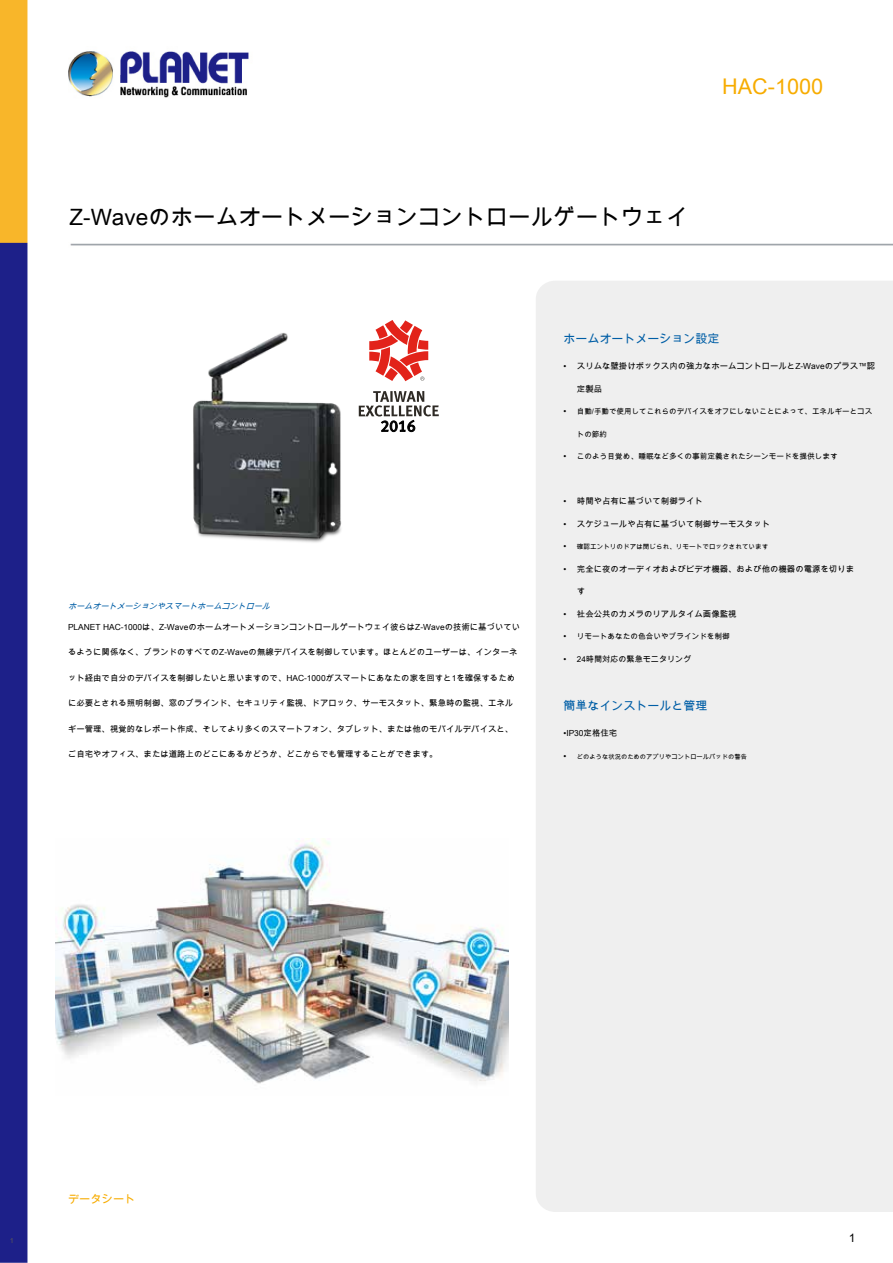
<style>
.page{position:relative;width:893px;height:1263px;background:#fff}
.page>*{position:absolute;margin:0;border:0;box-sizing:border-box;transform-origin:0 0}
.t1{font:22.5px "Arial Unicode MS";color:#000}
.t2{font:21.6px "Arial Unicode MS";color:#f7ac00}
.t3{font:12px "Arial Unicode MS";color:#005ea6}
.t4{font:12px "Arial Unicode MS";color:#000}
.t5{font:11.25px "Arial Unicode MS";color:#f7ac00}
.t6{font:8.4px "Arial Unicode MS";color:#000}
.t7{font:italic 8.1px "Arial Unicode MS";color:#005ea6}
.t8{font:8.1px "Arial Unicode MS";color:#000}
.t9{font:7.65px "Arial Unicode MS";color:#000}
.t10{font:7.5px "Arial Unicode MS";color:#000}
.t11{font:7.2px "Arial Unicode MS";color:#595757}
.t12{font:6.6px "Arial Unicode MS";color:#000}
.t13{font:6.3px "Arial Unicode MS";color:#000}
.s1{font-size:8.4px}
</style>
<div class="page">
<img style="left:0;top:0;width:893px;height:1263px">
<div style="left:536px;top:281px;width:357px;height:931px;background:#efefef"></div>
<img style="left:179px;top:323px;width:180px;height:225px">
<img style="left:55px;top:839px;width:454px;height:256px">
<svg style="left:369px;top:320px;width:59px;height:61px"></svg>
<svg style="left:359px;top:391px;width:80px;height:41px"></svg>
<h2 class="t2" style="left:722px;top:71px;width:102px">HAC-1000</h2>
<h1 class="t1" style="left:69px;top:201px;width:620px">Z-Waveのホームオートメーションコントロールゲートウェイ</h1>
<p class="t7" style="left:68px;top:600px;width:207px">ホームオートメーションやスマートホームコントロール</p>
<p class="t6" style="left:68px;top:621px;width:454px">PLANET HAC-1000は、Z-Waveのホームオートメーションコントロールゲートウェイ彼らはZ-Waveの技術に基づいてい</p>
<p class="t6" style="left:68px;top:646px;width:451px">るように関係なく、ブランドのすべてのZ-Waveの無線デバイスを制御しています。ほとんどのユーザーは、インターネ</p>
<p class="t6" style="left:68px;top:672px;width:449px">ット経由で自分のデバイスを制御したいと思いますので、HAC-1000がスマートにあなたの家を回すと1を確保するため</p>
<p class="t6" style="left:68px;top:697px;width:447px">に必要とされる照明制御、窓のブラインド、セキュリティ監視、ドアロック、サーモスタット、緊急時の監視、エネル</p>
<p class="t6" style="left:68px;top:723px;width:447px">ギー管理、視覚的なレポート作成、そしてより多くのスマートフォン、タブレット、または他のモバイルデバイスと、</p>
<p class="t6" style="left:68px;top:748px;width:371px">ご自宅やオフィス、または道路上のどこにあるかどうか、どこからでも管理することができます。</p>
<h3 class="t3" style="left:563px;top:330px;width:157px">ホームオートメーション設定</h3>
<p class="t6" style="left:563px;top:360px;width:313px">• スリムな壁掛けボックス内の強力なホームコントロールとZ-Waveのプラス™認</p>
<p class="t6" style="left:577px;top:383px;width:27px">定製品</p>
<p class="t10" style="left:563px;top:406px;width:310px"><span class="s1">•</span> 自動/手動で使用してこれらのデバイスをオフにしないことによって、エネルギーとコス</p>
<p class="t10" style="left:577px;top:429px;width:32px">トの節約</p>
<p class="t9" style="left:563px;top:451px;width:276px"><span class="s1">•</span> このよう目覚め、睡眠など多くの事前定義されたシーンモードを提供します</p>
<p class="t6" style="left:563px;top:495px;width:141px">• 時間や占有に基づいて制御ライト</p>
<p class="t6" style="left:563px;top:518px;width:208px">• スケジュールや占有に基づいて制御サーモスタット</p>
<p class="t12" style="left:563px;top:542px;width:206px"><span class="s1">•</span> 確認エントリのドアは閉じられ、リモートでロックされています</p>
<p class="t6" style="left:563px;top:563px;width:292px">• 完全に夜のオーディオおよびビデオ機器、および他の機器の電源を切りま</p>
<p class="t6" style="left:577px;top:585px;width:10px">す</p>
<p class="t6" style="left:563px;top:608px;width:175px">• 社会公共のカメラのリアルタイム画像監視</p>
<p class="t9" style="left:563px;top:631px;width:168px"><span class="s1">•</span> リモートあなたの色合いやブラインドを制御</p>
<p class="t8" style="left:563px;top:653px;width:130px"><span class="s1">•</span> 24時間対応の緊急モニタリング</p>
<h3 class="t3" style="left:563px;top:697px;width:145px">簡単なインストールと管理</h3>
<p class="t6" style="left:563px;top:727px;width:55px">•IP30定格住宅</p>
<p class="t13" style="left:563px;top:752px;width:185px"><span class="s1">•</span> どのような状況のためのアプリやコントロールパッドの警告</p>
<p class="t11" style="left:10px;top:1235px;width:6px">1</p>
<h3 class="t5" style="left:68px;top:1191px;width:69px">データシート</h3>
<h3 class="t4" style="left:849px;top:1229px;width:8px">1</h3>
</div>
